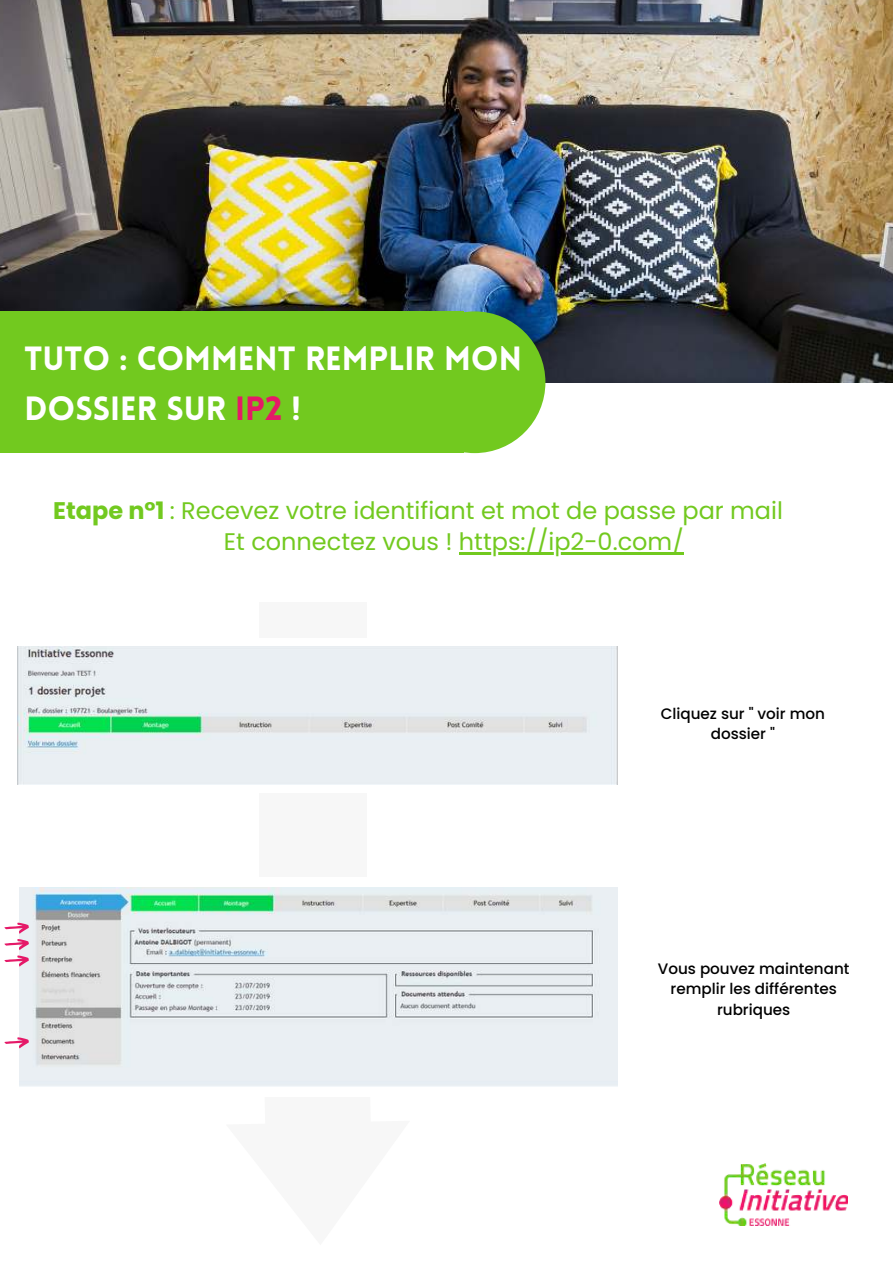
<style>
.page{position:relative;width:893px;height:1264px;background:#fff}
.page>*{position:absolute;margin:0;border:0;box-sizing:border-box;transform-origin:0 0}
.t1{font:900 32.85px/50.6px "Lovelo";color:#fff}
.t2{font:24px/31.5px "Poppins";color:#72c91f}
.t3{font:500 15.15px/20.2px "Poppins";color:#000;text-align:center}
.s1{color:#e51968}
.s2{font-weight:700}
</style>
<div class="page">
<img style="left:0;top:0;width:892px;height:382px">
<div style="left:403px;top:311px;width:142px;height:142px;background:#72c91f;border-radius:50%"></div>
<div style="left:0;top:311px;width:463px;height:142px;background:#72c91f"></div>
<div style="left:259px;top:602px;width:108px;height:291px;background:#f7f7f7"></div>
<div style="left:7px;top:877px;width:619px;height:219px;background:#fff"></div>
<img style="left:19px;top:887px;width:598px;height:199px">
<svg style="left:4px;top:922px;width:25px;height:44px"></svg>
<svg style="left:4px;top:1037px;width:25px;height:11px"></svg>
<img style="left:719px;top:1163px;width:128px;height:62px">
<div style="left:9px;top:639px;width:619px;height:154px;background:#fff"></div>
<img style="left:18px;top:646px;width:599px;height:138px">
<hr style="left:459px;top:552px;width:224px;height:3px;background:#72c91f">
<h1 class="t1" style="left:24px;top:333px;width:499px">TUTO : COMMENT REMPLIR MON<br>DOSSIER SUR <span class="s1">IP2</span> !</h1>
<p class="t2" style="left:224px;top:495px;width:560px;text-indent:-171px"><span class="s2">Etape n°1</span> : Recevez votre identifiant et mot de passe par mail<br>Et connectez vous ! https://ip2-0.com/</p>
<p class="t3" style="left:660px;top:703px;width:166px">Cliquez sur " voir mon dossier "</p>
<p class="t3" style="left:658px;top:958px;width:193px">Vous pouvez maintenant remplir les différentes rubriques</p>
</div>
